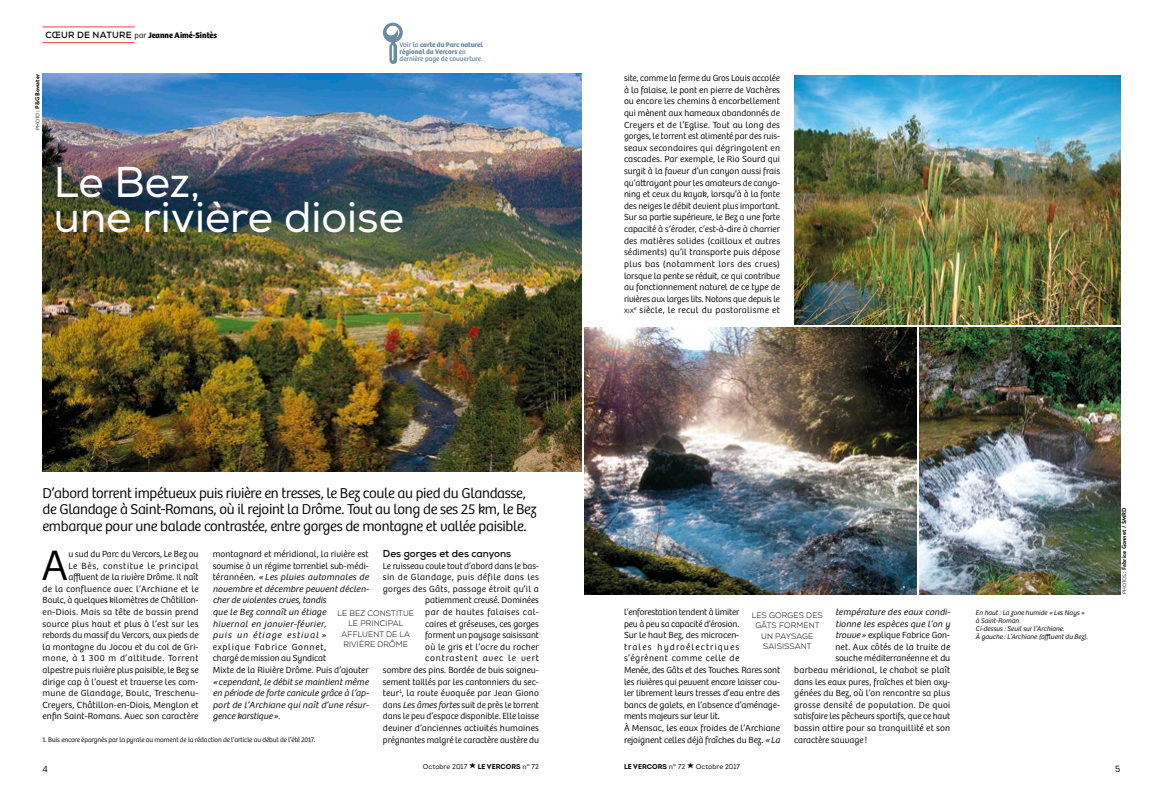
<style>
.page{position:relative;width:1163px;height:794px;background:#fff}
.page>*{position:absolute;margin:0;border:0;box-sizing:border-box;transform-origin:0 0}
.t1{font:300 44.1px "Bree";color:#000}
.t2{font:43px/35px "Nexa";color:#fff}
.t3{font:300 14.8px/16.5px "Bree";letter-spacing:-.02em;color:#000}
.t4{font:700 10px "Nexa";color:#000}
.t5{font:300 9.2px/11.6px "Bree";color:#000}
.t6{font:italic 300 9.2px/11.6px "Bree";letter-spacing:.02em;color:#000}
.t7{font:300 9.2px "Bree";letter-spacing:.03em;color:#000}
.t8{font:300 9.2px "Bree";letter-spacing:.02em;color:#000}
.t9{font:9px "Intro";color:#000}
.t10{font:700 8.3px "Bree";color:#000}
.t11{font:300 8px/10.5px "Nexa";letter-spacing:.015em;color:#000;text-align:center}
.t12{font:italic 300 7px/8px "Bree";color:#000}
.t13{font:300 7px "Bree";letter-spacing:-.01em;color:#000}
.t14{font:700 7px/7px "Bree";color:#6c8a9f}
.t15{font:7px "Intro Bold Caps";color:#000}
.t16{font:7px "Intro";color:#000}
.t17{font:300 6.4px "Bree";color:#000}
.t18{font:700 6px "Brandon Text";color:#000}
.s1{font-family:"Nexa";font-size:9px}
.s2{font-weight:300}
.s3{font-weight:400;font-size:5px}
.s4{font-weight:400}
.s5{font-style:normal}
.s6{font-style:italic}
.s7{font-family:"Intro"}
</style>
<div class="page">
<img style="left:43px;top:74px;width:538px;height:397px">
<hr style="left:43px;top:26px;width:92px;height:1px;background:#e8424f">
<hr style="left:43px;top:42px;width:92px;height:1px;background:#e8424f">
<img style="left:584px;top:328px;width:332px;height:266px">
<img style="left:919px;top:328px;width:201px;height:266px">
<img style="left:794px;top:75px;width:326px;height:250px">
<svg style="left:383px;top:23px;width:20px;height:41px"></svg>
<p class="t10" style="left:45px;top:30px;width:173px"><span class="s1">Cœur de nature</span> <span class="s2">par</span> Jeanne Aimé-Sintès</p>
<p class="t18" style="left:33px;top:130px;width:58px;rotate:-90deg"><span class="s3">PHOTO</span> <span class="s4">:</span> P&amp;G Bowater</p>
<p class="t14" style="left:399px;top:41px;width:85px"><span class="s4">Voir la</span> carte du Parc naturel régional du Vercors <span class="s4">en dernière page de couverture.</span></p>
<h2 class="t2" style="left:54px;top:165px;width:351px">Le Bez,<br>une rivière dioise</h2>
<p class="t5" style="left:624px;top:73px;width:157px;text-align:justify">site, comme la ferme du Gros Louis accolée à la falaise, le pont en pierre de Vachères ou encore les chemins à encorbellement qui mènent aux hameaux abandonnés de Creyers et de l’Eglise. Tout au long des gorges, le torrent est alimenté par des ruis&shy;seaux secondaires qui dégringolent en cascades. Par exemple, le Rio Sourd qui surgit à la faveur d’un canyon aussi frais qu’attrayant pour les amateurs de canyo&shy;ning et ceux du kayak, lorsqu’à à la fonte des neiges le débit devient plus important.<br>Sur sa partie supérieure, le Bez a une forte capacité à s’éroder, c’est-à-dire à charrier des matières solides (cailloux et autres sédiments) qu’il transporte puis dépose plus bas (notamment lors des crues) lorsque la pente se réduit, ce qui contribue au fonctionnement naturel de ce type de rivières aux larges lits. Notons que depuis le</p>
<p class="t17" style="left:624px;top:307px;width:11px">xix</p>
<p class="t7" style="left:634px;top:305px;width:147px"><sup>e</sup> siècle, le recul du pastoralisme et</p>
<p class="t3" style="left:43px;top:485px;width:495px">D’abord torrent impétueux puis rivière en tresses, le Bez coule au pied du Glandasse, de Glandage à Saint-Romans, où il rejoint la Drôme. Tout au long de ses 25 km, le Bez embarque pour une balade contrastée, entre gorges de montagne et vallée paisible.</p>
<p class="t5" style="left:43px;top:548px;width:157px;text-align:right">u sud du Parc du Vercors, Le Bez ou<br>Le Bès, constitue le principal affluent de la rivière Drôme. Il naît<br>de la confluence avec l’Archiane et le Boulc, à quelques kilomètres de Châtillon&shy;en-Diois. Mais sa tête de bassin prend source plus haut et plus à l’est sur les rebords du massif du Vercors, aux pieds de la montagne du Jocou et du col de Gri&shy;mone, à 1 300 m d’altitude. Torrent alpestre puis rivière plus paisible, le Bez se dirige cap à l’ouest et traverse les com&shy;mune de Glandage, Boulc, Treschenu-Creyers, Châtillon-en-Diois, Menglon et enfin Saint-Romans. Avec son caractère</p>
<p class="t6" style="left:213px;top:548px;width:158px"><span class="s5">montagnard et méridional, la rivière est soumise à un régime torrentiel sub-médi&shy;térannéen.</span> « Les pluies automnales de novembre et décembre peuvent déclen&shy;cher de violentes crues, tandis<br>que le Bez connaît un étiage<br>hivernal en janvier-février,<br>puis un étiage estival »</p>
<p class="t4" style="left:383px;top:547px;width:130px">Des gorges et des canyons</p>
<p class="t5" style="left:383px;top:560px;width:157px;text-align:right">Le ruisseau coule tout d’abord dans le bas&shy;sin de Glandage, puis défile dans les gorges des Gâts, passage étroit qu’il a patiemment creusé. Dominées<br>par de hautes falaises cal-<br>caires et gréseuses, ces gorges<br>forment un paysage saisissant<br>où le gris et l’ocre du rocher contrastent avec le vert<br>sombre des pins. Bordée de buis soigneu&shy;sement taillés par les cantonniers du sec&shy;teur<sup>1</sup>, la route évoquée par Jean Giono dans <span class="s6">Les âmes fortes</span> suit de près le torrent dans le peu d’espace disponible. Elle laisse deviner d’anciennes activités humaines prégnantes malgré le caractère austère du</p>
<h1 class="t1" style="left:42px;top:540px;width:28px">A</h1>
<p class="t5" style="left:624px;top:606px;width:157px">l’enforestation tendent à limiter<br>peu à peu sa capacité d’érosion.<br>Sur le haut Bez, des microcen-<br>trales hydroélectriques s’égrènent comme celle de<br>Menée, des Gâts et des Touches. Rares sont les rivières qui peuvent encore laisser cou&shy;ler librement leurs tresses d’eau entre des bancs de galets, en l’absence d’aménage&shy;ments majeurs sur leur lit.<br>À Mensac, les eaux froides de l’Archiane rejoignent celles déjà fraîches du Bez. <span class="s6">« La</span></p>
<p class="t6" style="left:835px;top:606px;width:117px">température des eaux condi-</p>
<p class="t11" style="left:337px;top:608px;width:78px">LE BEZ CONSTITUE<br>LE PRINCIPAL<br>AFFLUENT DE LA<br>RIVIÈRE DRÔME</p>
<p class="t11" style="left:751px;top:610px;width:73px">LES GORGES DES<br>GÂTS FORMENT<br>UN PAYSAGE<br>SAISISSANT</p>
<p class="t6" style="left:835px;top:618px;width:116px">tionne les espèces que l’on y</p>
<p class="t5" style="left:835px;top:629px;width:116px"><span class="s6">trouve »</span> explique Fabrice Gon-</p>
<p class="t8" style="left:835px;top:641px;width:116px">net. Aux côtés de la truite de</p>
<p class="t5" style="left:835px;top:653px;width:116px">souche méditerranéenne et du</p>
<p class="t8" style="left:794px;top:665px;width:157px">barbeau méridional, le chabot se plaît</p>
<p class="t5" style="left:794px;top:676px;width:157px">dans les eaux pures, fraîches et bien oxy-</p>
<p class="t5" style="left:794px;top:687px;width:157px">génées du Bez, où l’on rencontre sa plus</p>
<p class="t7" style="left:794px;top:699px;width:157px">grosse densité de population. De quoi</p>
<p class="t5" style="left:794px;top:711px;width:157px">satisfaire les pêcheurs sportifs, que ce haut</p>
<p class="t5" style="left:794px;top:722px;width:157px">bassin attire pour sa tranquillité et son</p>
<p class="t5" style="left:794px;top:734px;width:74px">caractère sauvage !</p>
<p class="t5" style="left:213px;top:641px;width:157px">explique Fabrice Gonnet,<br>chargé de mission au Syndicat<br>Mixte de la Rivière Drôme. Puis d’ajouter</p>
<p class="t6" style="left:213px;top:676px;width:158px;text-align:justify">« cependant, le débit se maintient même en période de forte canicule grâce à l’ap&shy;port de l’Archiane qui naît d’une résur&shy;gence karstique »<span class="s5">.</span></p>
<p class="t13" style="left:43px;top:736px;width:274px">1. Buis encore épargnés par la pyrale au moment de la rédaction de l’article au début de l’été 2017.</p>
<p class="t12" style="left:975px;top:608px;width:114px">En haut : La zone humide « Les Nays » à Saint-Roman.<br>Ci-dessus : Seuil sur l’Archiane.<br>À gauche : L’Archiane (affluent du Bez).</p>
<p class="t18" style="left:1119px;top:594px;width:88px;rotate:-90deg"><span class="s3">PHOTOs</span> <span class="s4">:</span> Fabrice Gonnet / SMRD</p>
<p class="t9" style="left:43px;top:763px;width:7px">4</p>
<p class="t16" style="left:423px;top:762px;width:46px">Octobre 2017</p>
<p class="t15" style="left:477px;top:762px;width:63px">LE VERCORS <span class="s7">n° 72</span></p>
<p class="t15" style="left:624px;top:762px;width:63px">LE VERCORS <span class="s7">n° 72</span></p>
<p class="t16" style="left:695px;top:762px;width:46px">Octobre 2017</p>
<p class="t9" style="left:1114px;top:763px;width:7px">5</p>
</div>
